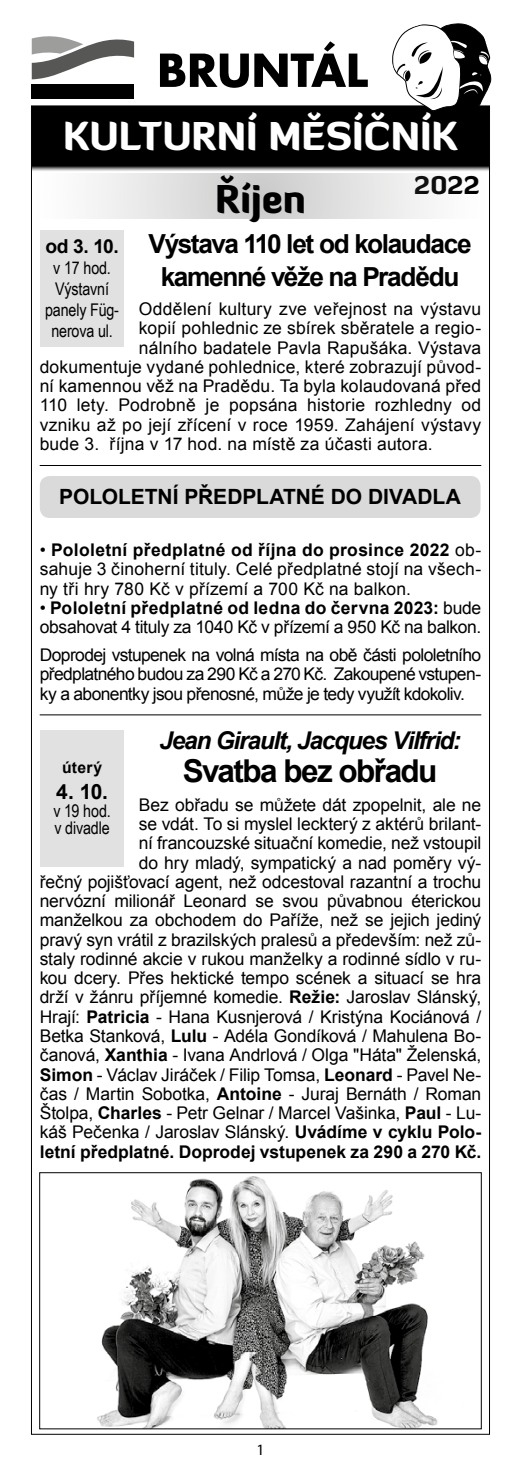
<style>
.page{position:relative;width:521px;height:1474px;background:#fff}
.page>*{position:absolute;margin:0;border:0;box-sizing:border-box;transform-origin:0 0}
.t1{font:900 38.5px "Diavlo";color:#fff}
.t2{font:900 38.5px "Diavlo";color:#000}
.t3{font:700 31.5px "Arial";letter-spacing:-.05em;color:#000}
.t4{font:700 26.25px/33.2px "Arial";letter-spacing:-.05em;color:#000;text-align:center}
.t5{font:italic 700 24.5px "Arial";letter-spacing:-.05em;color:#000}
.t6{font:900 24.5px "Diavlo";color:#000}
.t7{font:700 21px "Arial";color:#000}
.t8{font:700 19.25px "Arial";color:#000}
.t9{font:17.5px/19.2px "Arial";letter-spacing:-.005em;color:#000;text-align:justify}
.t10{font:17.5px "Arial";letter-spacing:.015em;color:#000}
.t11{font:17.5px/21px "Arial Narrow";letter-spacing:-.01em;color:#000;text-align:center}
.t12{font:700 15.75px "Arial";letter-spacing:.015em;color:#000}
.t13{font:15.75px "Myriad Pro";color:#000}
.s1{font-weight:700}
</style>
<div class="page">
<div style="left:40px;top:476px;width:440px;height:42px;background:#dadada;border-radius:10px"></div>
<div style="left:40px;top:230px;width:84px;height:117px;background:#e1e1e1"></div>
<svg style="left:92px;top:173px;width:337px;height:46px"></svg>
<svg style="left:160px;top:41px;width:208px;height:47px"></svg>
<div style="left:32px;top:84px;width:102px;height:14px;background:#000"></div>
<svg style="left:32px;top:36px;width:102px;height:43px"></svg>
<div style="left:32px;top:106px;width:457px;height:59px;background:#000"></div>
<svg style="left:32px;top:165px;width:457px;height:6px;background:#707070"></svg>
<svg style="left:391px;top:24px;width:101px;height:89px"></svg>
<div style="left:40px;top:730px;width:84px;height:136px;background:#e1e1e1"></div>
<hr style="left:40px;top:465px;width:441px;height:1px;background:#000">
<hr style="left:40px;top:714px;width:441px;height:1px;background:#000">
<img style="left:97px;top:1176px;width:341px;height:250px">
<div style="left:39px;top:1172px;width:442px;height:256px;border:1px solid #000"></div>
<h1 class="t1" style="left:63px;top:111px;width:396px">KULTURNÍ MĚSÍČNÍK</h1>
<h1 class="t2" style="left:215px;top:173px;width:92px">Říjen</h1>
<h3 class="t6" style="left:414px;top:169px;width:67px">2022</h3>
<h3 class="t4" style="left:148px;top:227px;width:325px">Výstava 110 let od kolaudace kamenné věže na Pradědu</h3>
<p class="t8" style="left:45px;top:234px;width:75px">od 3. 10.</p>
<p class="t11" style="left:45px;top:257px;width:75px">v 17 hod.<br>Výstavní panely Füg&shy;nerova ul.</p>
<p class="t9" style="left:139px;top:299px;width:344px">Oddělení kultury zve veřejnost na výstavu</p>
<p class="t9" style="left:139px;top:319px;width:344px">kopií pohlednic ze sbírek sběratele a regio-</p>
<p class="t9" style="left:139px;top:338px;width:344px">nálního badatele Pavla Rapušáka. Výstava</p>
<p class="t10" style="left:40px;top:355px;width:443px">dokumentuje vydané pohlednice, které zobrazují původ-</p>
<p class="t9" style="left:40px;top:376px;width:443px">ní kamennou věž na Pradědu. Ta byla kolaudovaná před</p>
<p class="t10" style="left:40px;top:394px;width:443px">110 lety. Podrobně je popsána historie rozhledny od</p>
<p class="t10" style="left:40px;top:413px;width:443px">vzniku až po její zřícení v roce 1959. Zahájení výstavy</p>
<p class="t9" style="left:40px;top:434px;width:394px">bude 3. října v 17 hod. na místě za účasti autora.</p>
<p class="t7" style="left:59px;top:482px;width:403px">POLOLETNÍ PŘEDPLATNÉ DO DIVADLA</p>
<p class="t9" style="left:40px;top:540px;width:443px">• <span class="s1">Pololetní předplatné od října do prosince 2022</span> ob&shy;sahuje 3 činoherní tituly. Celé předplatné stojí na všech&shy;ny tři hry 780 Kč v přízemí a 700 Kč na balkon.</p>
<p class="t9" style="left:40px;top:598px;width:443px">• <span class="s1">Pololetní předplatné od ledna do června 2023:</span> bude obsahovat 4 tituly za 1040 Kč v přízemí a 950 Kč na balkon.</p>
<p class="t9" style="left:40px;top:645px;width:443px">Doprodej vstupenek na volná místa na obě části pololetního předplatného budou za 290 Kč a 270 Kč. Zakoupené vstupen&shy;ky a abonentky jsou přenosné, může je tedy využít kdokoliv.</p>
<h3 class="t5" style="left:159px;top:724px;width:303px">Jean Girault, Jacques Vilfrid:</h3>
<h2 class="t3" style="left:183px;top:750px;width:256px">Svatba bez obřadu</h2>
<p class="t12" style="left:62px;top:757px;width:42px">úterý</p>
<p class="t7" style="left:56px;top:778px;width:53px">4. 10.</p>
<p class="t11" style="left:53px;top:801px;width:59px;line-height:17.5px;text-align:left">v 19 hod. v divadle</p>
<p class="t9" style="left:40px;top:795px;width:443px;text-align:right">Bez obřadu se můžete dát zpopelnit, ale ne<br>se vdát. To si myslel leckterý z aktérů brilant-<br>ní francouzské situační komedie, než vstoupil<br>do hry mladý, sympatický a nad poměry vý-<br>řečný pojišťovací agent, než odcestoval razantní a trochu nervózní milionář Leonard se svou půvabnou éterickou manželkou za obchodem do Paříže, než se jejich jediný pravý syn vrátil z brazilských pralesů a především: než zů&shy;staly rodinné akcie v rukou manželky a rodinné sídlo v ru&shy;kou dcery. Přes hektické tempo scének a situací se hra drží v žánru příjemné komedie. <span class="s1">Režie:</span> Jaroslav Slánský, Hrají: <span class="s1">Patricia</span> - Hana Kusnjerová / Kristýna Kociánová / Betka Stanková, <span class="s1">Lulu</span> - Adéla Gondíková / Mahulena Bo&shy;čanová, <span class="s1">Xanthia</span> - Ivana Andrlová / Olga "Háta" Želenská, <span class="s1">Simon</span> - Václav Jiráček / Filip Tomsa, <span class="s1">Leonard</span> - Pavel Ne&shy;čas / Martin Sobotka, <span class="s1">Antoine</span> - Juraj Bernáth / Roman Štolpa, <span class="s1">Charles</span> - Petr Gelnar / Marcel Vašinka, <span class="s1">Paul</span> - Lu&shy;káš Pečenka / Jaroslav Slánský. <span class="s1">Uvádíme v cyklu Polo&shy;letní předplatné. Doprodej vstupenek za 290 a 270 Kč.</span></p>
<p class="t13" style="left:256px;top:1440px;width:10px">1</p>
</div>
